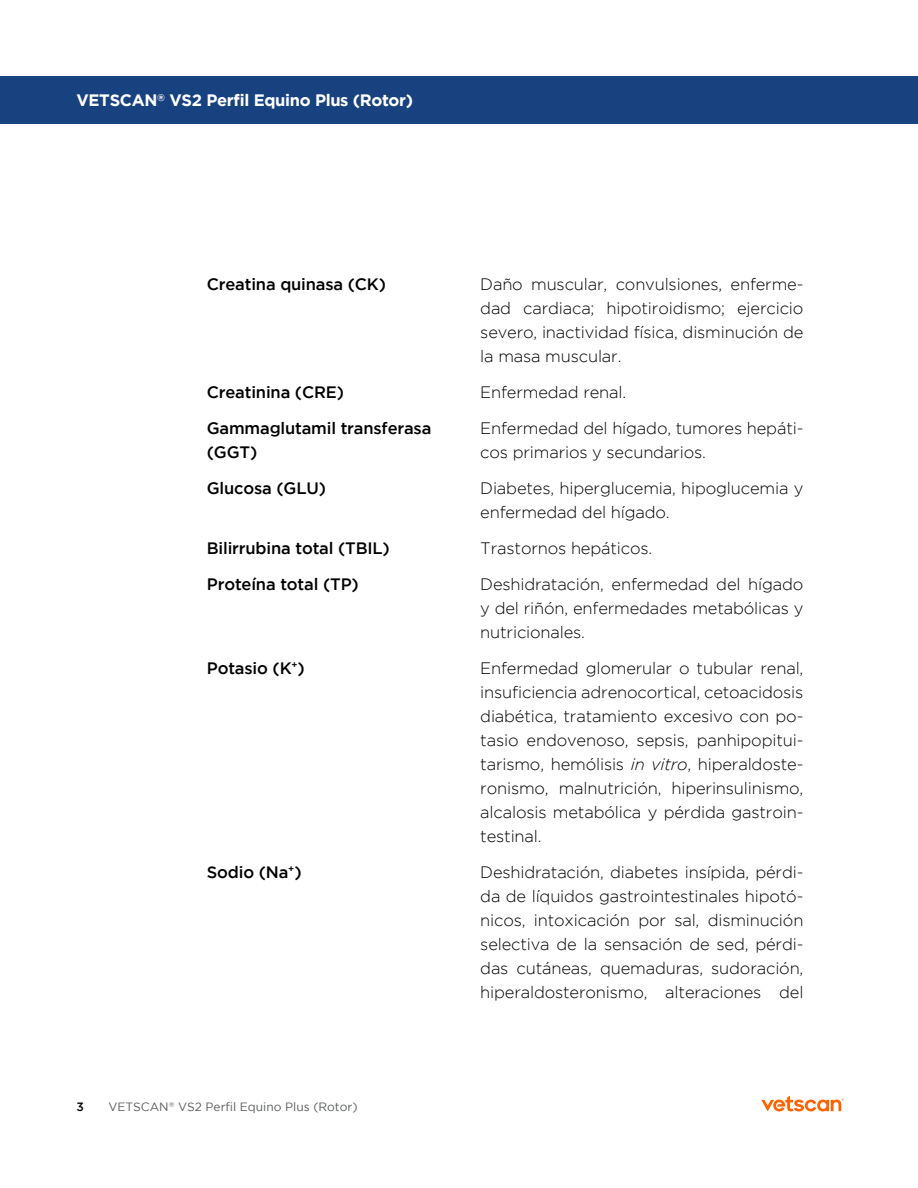
<style>
.page{position:relative;width:918px;height:1188px;background:#fff}
.page>*{position:absolute;margin:0;border:0;box-sizing:border-box;transform-origin:0 0}
.t1{font:300 16.5px/24px "Gotham";letter-spacing:-.01em;color:#000}
.t2{font:500 16.5px/36px "Gotham";letter-spacing:-.01em;color:#000}
.t3{font:700 16.5px "Gotham";letter-spacing:-.02em;color:#fff}
.t4{font:12px "Gotham";color:#5b5d5e}
.t5{font:500 12px "Gotham";color:#000}
.s1{font-style:italic}
</style>
<div class="page">
<div style="left:0;top:77px;width:918px;height:47px;background:#184180"></div>
<svg style="left:761px;top:1096px;width:83px;height:15px"></svg>
<p class="t3" style="left:77px;top:91px;width:338px">VETSCAN<sup>®</sup> VS2 Perfil Equino Plus (Rotor)</p>
<p class="t2" style="left:207px;top:265px;width:181px">Creatina quinasa (CK)</p>
<p class="t2" style="left:207px;top:373px;width:226px">Creatinina (CRE)<br>Gammaglutamil transferasa</p>
<p class="t2" style="left:207px;top:433px;width:121px">(GGT)<br>Glucosa (GLU)</p>
<p class="t2" style="left:207px;top:529px;width:185px">Bilirrubina total (TBIL)<br>Proteína total (TP)</p>
<p class="t2" style="left:207px;top:649px;width:99px">Potasio (K<sup>+</sup>)</p>
<p class="t2" style="left:207px;top:854px;width:96px">Sodio (Na<sup>+</sup>)</p>
<p class="t5" style="left:77px;top:1100px;width:9px">3</p>
<p class="t4" style="left:108px;top:1100px;width:251px">VETSCAN<sup>®</sup> VS2 Perfil Equino Plus (Rotor)</p>
<p class="t1" style="left:480px;top:272px;width:325px;text-align:justify">Daño muscular, convulsiones, enferme&shy;dad cardiaca; hipotiroidismo; ejercicio severo, inactividad física, disminución de la masa muscular.</p>
<p class="t1" style="left:480px;top:374px;width:325px;line-height:36px">Enfermedad renal.<br>Enfermedad del hígado, tumores hepáti-</p>
<p class="t1" style="left:480px;top:434px;width:325px;line-height:36px">cos primarios y secundarios.<br>Diabetes, hiperglucemia, hipoglucemia y</p>
<p class="t1" style="left:480px;top:494px;width:325px;line-height:36px">enfermedad del hígado.<br>Trastornos hepáticos.<br>Deshidratación, enfermedad del hígado</p>
<p class="t1" style="left:480px;top:596px;width:325px">y del riñón, enfermedades metabólicas y nutricionales.</p>
<p class="t1" style="left:480px;top:656px;width:325px;text-align:justify">Enfermedad glomerular o tubular renal, insuficiencia adrenocortical, cetoacidosis diabética, tratamiento excesivo con po&shy;tasio endovenoso, sepsis, panhipopitui&shy;tarismo, hemólisis <span class="s1">in vitro</span>, hiperaldoste&shy;ronismo, malnutrición, hiperinsulinismo, alcalosis metabólica y pérdida gastroin&shy;testinal.</p>
<p class="t1" style="left:480px;top:860px;width:325px;text-align:justify">Deshidratación, diabetes insípida, pérdi&shy;da de líquidos gastrointestinales hipotó&shy;nicos, intoxicación por sal, disminución selectiva de la sensación de sed, pérdi&shy;das cutáneas, quemaduras, sudoración, hiperaldosteronismo, alteraciones del</p>
</div>
